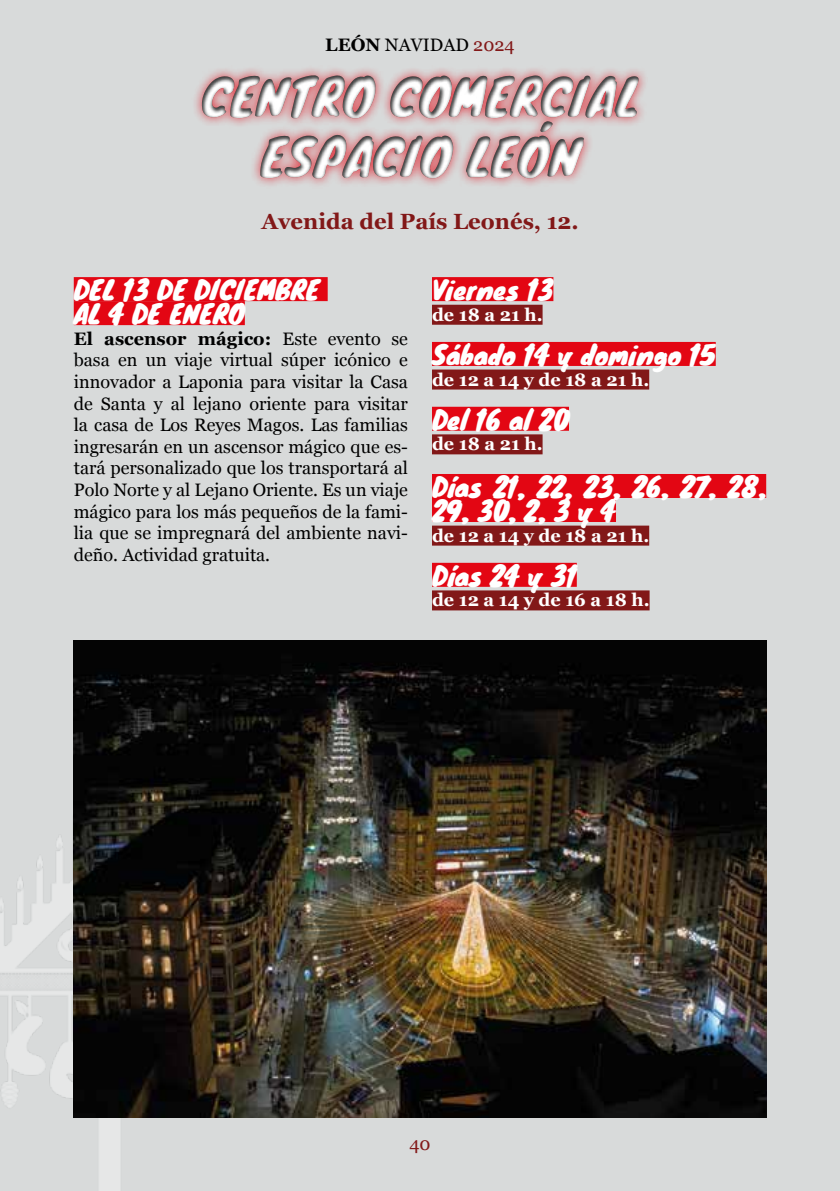
<style>
.page{position:relative;width:840px;height:1191px;background:#fff}
.page>*{position:absolute;margin:0;border:0;box-sizing:border-box;transform-origin:0 0}
.t1{font:50px/60px "Knewave";color:#fff;text-align:center}
.t2{font:26px/24px "Knewave";color:#fff}
.t3{font:700 22px "Georgia";color:#821818}
.t4{font:18px/21.6px "Georgia";color:#000;text-align:justify}
.t5{font:700 18px "Georgia";color:#fff}
.t6{font:18px "Georgia";color:#821818}
.s1{font-weight:700}
.s2{color:#821818}
</style>
<div class="page">
<div style="left:0;top:0;width:839px;height:1191px;background:#d8dada"></div>
<img style="left:0;top:775px;width:268px;height:416px">
<div style="left:74px;top:277px;width:253px;height:24px;background:#e30613"></div>
<div style="left:74px;top:301px;width:171px;height:24px;background:#e30613"></div>
<div style="left:432px;top:277px;width:121px;height:24px;background:#e30613"></div>
<div style="left:432px;top:305px;width:110px;height:20px;background:#821818"></div>
<div style="left:432px;top:342px;width:283px;height:24px;background:#e30613"></div>
<div style="left:432px;top:369px;width:216px;height:20px;background:#821818"></div>
<div style="left:432px;top:407px;width:136px;height:24px;background:#e30613"></div>
<div style="left:432px;top:434px;width:110px;height:20px;background:#821818"></div>
<div style="left:432px;top:474px;width:333px;height:24px;background:#e30613"></div>
<div style="left:432px;top:498px;width:183px;height:24px;background:#e30613"></div>
<div style="left:432px;top:525px;width:216px;height:20px;background:#821818"></div>
<div style="left:432px;top:563px;width:144px;height:24px;background:#e30613"></div>
<div style="left:432px;top:590px;width:217px;height:20px;background:#821818"></div>
<div style="left:188px;top:56px;width:499px;height:138px;background:#000;opacity:.75"></div>
<img style="left:74px;top:641px;width:691px;height:476px">
<p class="t4" style="left:325px;top:33px;width:191px"><span class="s1">LEÓN</span> NAVIDAD <span class="s2">2024</span></p>
<h1 class="t1" style="left:201px;top:65px;width:439px">CENTRO COMERCIAL<br>ESPACIO LEÓN</h1>
<p class="t3" style="left:261px;top:205px;width:318px">Avenida del País Leonés, 12.</p>
<h2 class="t2" style="left:74px;top:277px;width:247px">DEL 13 DE DICIEMBRE<br>AL 4 DE ENERO</h2>
<p class="t4" style="left:74px;top:327px;width:335px"><span class="s1">El ascensor mágico:</span> Este evento se basa en un viaje virtual súper icónico e innovador a Laponia para visitar la Casa de Santa y al lejano oriente para visitar la casa de Los Reyes Magos. Las familias ingresarán en un ascensor mágico que es&shy;tará personalizado que los transportará al Polo Norte y al Lejano Oriente. Es un viaje mágico para los más pequeños de la fami&shy;lia que se impregnará del ambiente navi&shy;deño. Actividad gratuita.</p>
<h2 class="t2" style="left:432px;top:277px;width:123px">Viernes 13</h2>
<p class="t5" style="left:432px;top:301px;width:112px">de 18 a 21 h.</p>
<h2 class="t2" style="left:432px;top:342px;width:285px">Sábado 14 y domingo 15</h2>
<p class="t5" style="left:432px;top:366px;width:218px">de 12 a 14 y de 18 a 21 h.</p>
<h2 class="t2" style="left:432px;top:406px;width:138px">Del 16 al 20</h2>
<p class="t5" style="left:432px;top:430px;width:112px">de 18 a 21 h.</p>
<h2 class="t2" style="left:432px;top:474px;width:335px">Días 21, 22, 23, 26, 27, 28,<br>29, 30, 2, 3 y 4</h2>
<p class="t5" style="left:432px;top:522px;width:218px">de 12 a 14 y de 18 a 21 h.</p>
<h2 class="t2" style="left:432px;top:562px;width:146px">Días 24 y 31</h2>
<p class="t5" style="left:432px;top:586px;width:219px">de 12 a 14 y de 16 a 18 h.</p>
<p class="t6" style="left:409px;top:1130px;width:23px">40</p>
</div>
